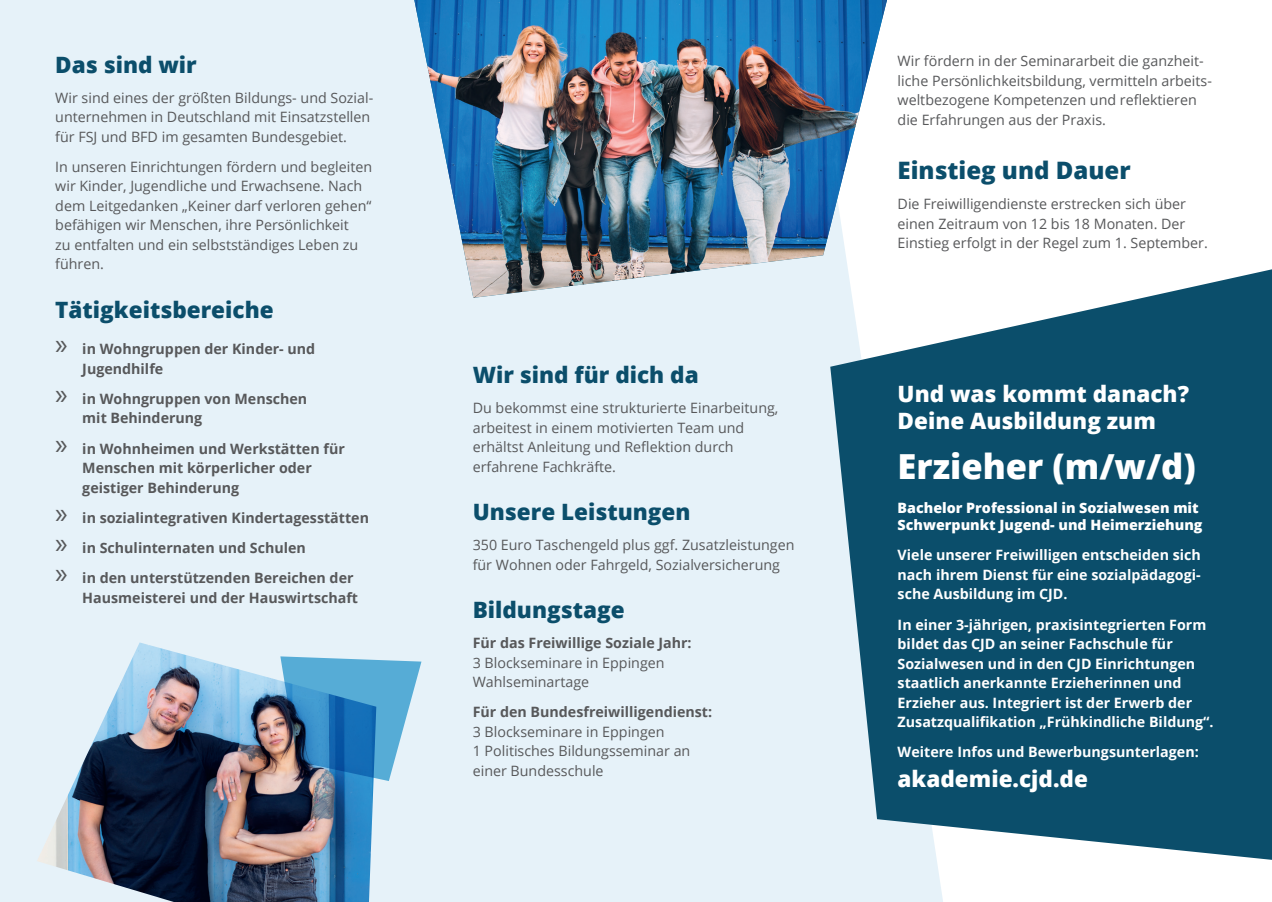
<style>
.page{position:relative;width:1272px;height:902px;background:#fff}
.page>*{position:absolute;margin:0;border:0;box-sizing:border-box;transform-origin:0 0}
.Fließtext{font:800 34.5px "Open Sans";color:#fff}
.Subhead_light_1{font:800 24px "Open Sans";color:#0b4e6b}
.Fließtext-2{font:800 22.5px "Open Sans";color:#0b4e6b}
.Fließtext-3{font:800 22.5px/27px "Open Sans";color:#fff}
.Aufzählungen_weiß{font:800 22.5px "Open Sans";color:#fff}
.Fließtext-4{font:14.25px/19.5px "Open Sans";color:#57585a}
.Aufzählungen_weiß-2{font:700 14.25px/19.5px "Open Sans";color:#fff;text-align:justify}
.t1{font:700 14.25px/19.5px "Open Sans";color:#57585a}
.Fließtext-5{font:800 14.25px/17.1px "Open Sans";color:#fff}
.s1{font-family:"Myriad Pro";font-weight:400;font-size:30px}
.s2{font-weight:700}
</style>
<div class="page">
<div style="left:0;top:0;width:943px;height:901px;background:#e6f2f9"></div>
<img style="left:37px;top:642px;width:339px;height:259px">
<svg style="left:830px;top:269px;width:441px;height:590px;background:#306982"></svg>
<img style="left:414px;top:0;width:473px;height:298px">
<svg style="left:280px;top:656px;width:141px;height:125px;background:#5b9ac3"></svg>
<p class="Fließtext-2" style="left:55px;top:47px;width:143px">Das sind wir</p>
<p class="Fließtext-4" style="left:55px;top:87px;width:319px">Wir sind eines der größten Bildungs- und Sozial&shy;unternehmen in Deutschland mit Einsatzstellen für FSJ und BFD im gesamten Bundesgebiet.</p>
<p class="Fließtext-4" style="left:55px;top:156px;width:318px">In unseren Einrichtungen fördern und begleiten wir Kinder, Jugendliche und Erwachsene. Nach dem Leitgedanken „Keiner darf verloren gehen“ befähigen wir Menschen, ihre Persönlichkeit<br>zu entfalten und ein selbstständiges Leben zu führen.</p>
<p class="Fließtext-2" style="left:55px;top:292px;width:220px">Tätigkeitsbereiche</p>
<p class="t1" style="left:82px;top:339px;width:234px;text-indent:-27px"><span class="s1">»</span> in Wohngruppen der Kinder- und<br>Jugendhilfe</p>
<p class="t1" style="left:82px;top:388px;width:226px;text-indent:-27px"><span class="s1">»</span> in Wohngruppen von Menschen mit Behinderung</p>
<p class="t1" style="left:82px;top:438px;width:264px;text-indent:-27px"><span class="s1">»</span> in Wohnheimen und Werkstätten für<br>Menschen mit körperlicher oder geistiger Behinderung</p>
<p class="t1" style="left:55px;top:507px;width:315px"><span class="s1">»</span> in sozialintegrativen Kindertagesstätten</p>
<p class="t1" style="left:55px;top:537px;width:252px"><span class="s1">»</span> in Schulinternaten und Schulen</p>
<p class="t1" style="left:82px;top:567px;width:277px;text-indent:-27px"><span class="s1">»</span> in den unterstützenden Bereichen der<br>Hausmeisterei und der Hauswirtschaft</p>
<p class="Fließtext-2" style="left:472px;top:358px;width:227px">Wir sind für dich da</p>
<p class="Fließtext-4" style="left:472px;top:398px;width:307px">Du bekommst eine strukturierte Einarbeitung, arbeitest in einem motivierten Team und erhältst Anleitung und Reflektion durch erfahrene Fachkräfte.</p>
<p class="Fließtext-2" style="left:472px;top:494px;width:219px">Unsere Leistungen</p>
<p class="Fließtext-4" style="left:472px;top:535px;width:323px">350 Euro Taschengeld plus ggf. Zusatzleistungen für Wohnen oder Fahrgeld, Sozialversicherung</p>
<p class="Fließtext-2" style="left:472px;top:592px;width:153px">Bildungstage</p>
<p class="Fließtext-4" style="left:472px;top:633px;width:220px"><span class="s2">Für das Freiwillige Soziale Jahr:<br></span>3 Blockseminare in Eppingen<br>Wahlseminartage</p>
<p class="Fließtext-4" style="left:472px;top:702px;width:241px"><span class="s2">Für den Bundesfreiwilligendienst:<br></span>3 Blockseminare in Eppingen<br>1 Politisches Bildungsseminar an einer Bundesschule</p>
<p class="Fließtext-4" style="left:897px;top:51px;width:316px">Wir fördern in der Seminararbeit die ganzheit&shy;liche Persönlichkeitsbildung, vermitteln arbeits&shy;weltbezogene Kompetenzen und reflektieren die Erfahrungen aus der Praxis.</p>
<p class="Subhead_light_1" style="left:897px;top:152px;width:234px">Einstieg und Dauer</p>
<p class="Fließtext-4" style="left:897px;top:194px;width:312px">Die Freiwilligendienste erstrecken sich über einen Zeitraum von 12 bis 18 Monaten. Der<br>Einstieg erfolgt in der Regel zum 1. September.</p>
<p class="Fließtext-3" style="left:897px;top:379px;width:293px">Und was kommt danach?<br>Deine Ausbildung zum</p>
<p class="Fließtext" style="left:897px;top:440px;width:300px">Erzieher (m/w/d)</p>
<p class="Fließtext-5" style="left:897px;top:498px;width:306px">Bachelor Professional in Sozialwesen mit<br>Schwerpunkt Jugend- und Heimerziehung</p>
<p class="Aufzählungen_weiß-2" style="left:897px;top:545px;width:305px">Viele unserer Freiwilligen entscheiden sich nach ihrem Dienst für eine sozialpädagogi&shy;sche Ausbildung im CJD.</p>
<p class="Aufzählungen_weiß-2" style="left:897px;top:614px;width:317px;text-align:left">In einer 3-jährigen, praxisintegrierten Form bildet das CJD an seiner Fachschule für Sozialwesen und in den CJD Einrichtungen staatlich anerkannte Erzieherinnen und Erzieher aus. Integriert ist der Erwerb der Zusatzqualifikation „Frühkindliche Bildung“.</p>
<p class="Aufzählungen_weiß-2" style="left:897px;top:741px;width:303px">Weitere Infos und Bewerbungsunterlagen:</p>
<p class="Aufzählungen_weiß" style="left:897px;top:762px;width:192px">akademie.cjd.de</p>
</div>
